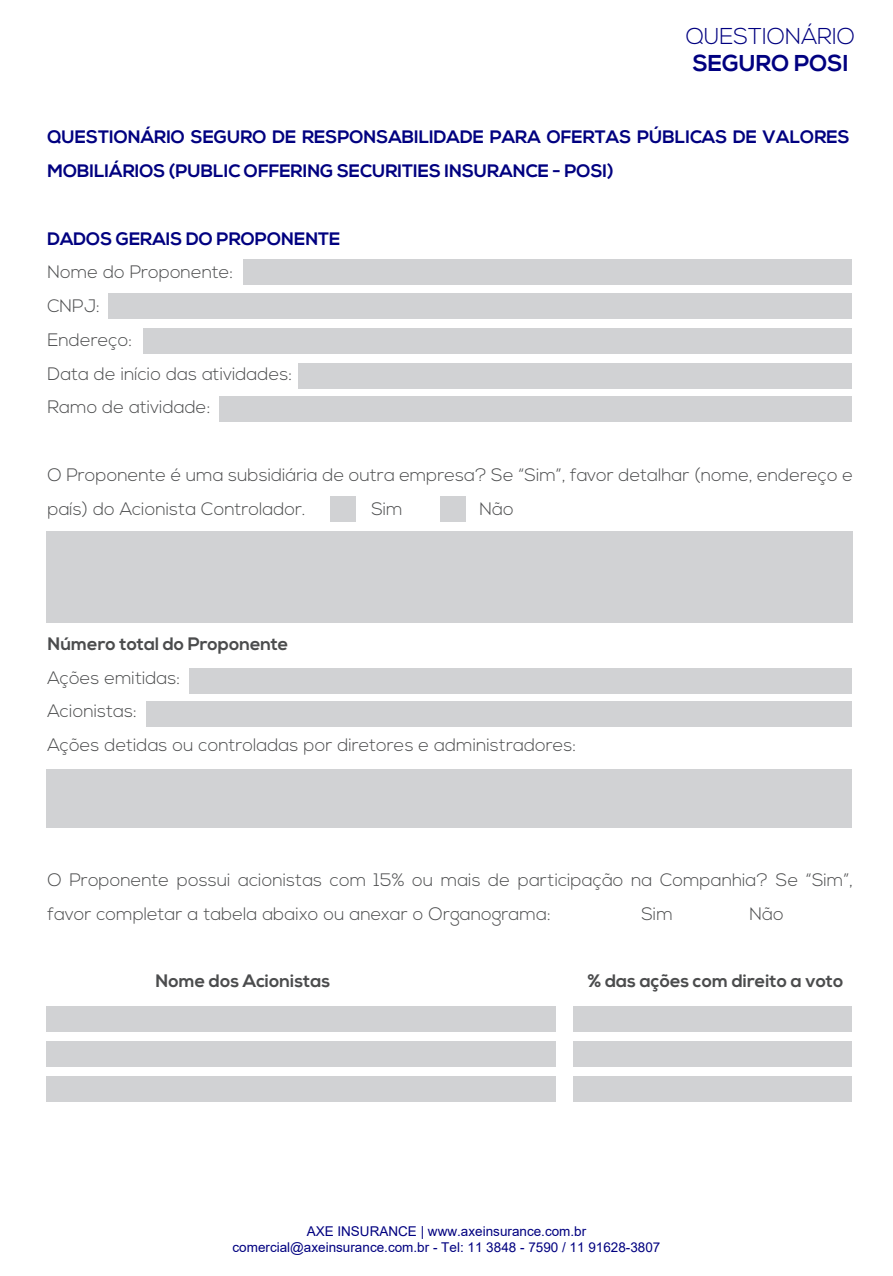
<style>
.page{position:relative;width:893px;height:1276px;background:#fff}
.page>*{position:absolute;margin:0;border:0;box-sizing:border-box;transform-origin:0 0}
.t1{font:300 22.95px "Nexa";color:#000080}
.t2{font:700 22.95px "Nexa";color:#000080}
.t3{font:300 18px/33.8px "Nexa";color:#4b4c4d}
.t4{font:700 18px/33.8px "Nexa";color:#000080}
.t5{font:700 18px "Nexa";color:#4b4c4d}
.t6{font:13.5px/16.2px "Arial";color:#000080;text-align:center}
</style>
<div class="page">
<div style="left:330px;top:496px;width:26px;height:25px;background:#d1d2d4"></div>
<div style="left:244px;top:260px;width:608px;height:25px;background:#d1d2d4"></div>
<div style="left:108px;top:293px;width:744px;height:26px;background:#d1d2d4"></div>
<div style="left:144px;top:328px;width:708px;height:26px;background:#d1d2d4"></div>
<div style="left:298px;top:363px;width:554px;height:25px;background:#d1d2d4"></div>
<div style="left:219px;top:396px;width:633px;height:25px;background:#d1d2d4"></div>
<div style="left:47px;top:532px;width:806px;height:91px;background:#d1d2d4"></div>
<div style="left:189px;top:668px;width:663px;height:25px;background:#d1d2d4"></div>
<div style="left:146px;top:701px;width:706px;height:25px;background:#d1d2d4"></div>
<div style="left:46px;top:769px;width:805px;height:59px;background:#d1d2d4"></div>
<div style="left:46px;top:1006px;width:510px;height:26px;background:#d1d2d4"></div>
<div style="left:46px;top:1041px;width:510px;height:25px;background:#d1d2d4"></div>
<div style="left:46px;top:1076px;width:510px;height:26px;background:#d1d2d4"></div>
<div style="left:573px;top:1006px;width:279px;height:26px;background:#d1d2d4"></div>
<div style="left:573px;top:1041px;width:279px;height:25px;background:#d1d2d4"></div>
<div style="left:573px;top:1076px;width:279px;height:26px;background:#d1d2d4"></div>
<div style="left:440px;top:496px;width:26px;height:25px;background:#d1d2d4"></div>
<p class="t1" style="left:686px;top:23px;width:171px">QUESTIONÁRIO</p>
<p class="t2" style="left:693px;top:50px;width:157px">SEGURO POSI</p>
<p class="t4" style="left:47px;top:121px;width:804px">QUESTIONÁRIO SEGURO DE RESPONSABILIDADE PARA OFERTAS PÚBLICAS DE VALORES<br>MOBILIÁRIOS (PUBLIC OFFERING SECURITIES INSURANCE - POSI)</p>
<p class="t4" style="left:47px;top:222px;width:294px">DADOS GERAIS DO PROPONENTE</p>
<p class="t3" style="left:47px;top:256px;width:246px">Nome do Proponente:<br>CNPJ:<br>Endereço:<br>Data de início das atividades:<br>Ramo de atividade:</p>
<p class="t3" style="left:47px;top:459px;width:807px">O Proponente é uma subsidiária de outra empresa? Se “Sim”, favor detalhar (nome, endereço e país) do Acionista Controlador.</p>
<p class="t3" style="left:371px;top:492px;width:33px">Sim</p>
<p class="t3" style="left:479px;top:492px;width:36px">Não</p>
<p class="t5" style="left:47px;top:633px;width:242px">Número total do Proponente</p>
<p class="t3" style="left:47px;top:661px;width:530px">Ações emitidas:<br>Acionistas:<br>Ações detidas ou controladas por diretores e administradores:</p>
<p class="t3" style="left:47px;top:864px;width:807px">O Proponente possui acionistas com 15% ou mais de participação na Companhia? Se “Sim”, favor completar a tabela abaixo ou anexar o Organograma:</p>
<p class="t3" style="left:642px;top:897px;width:33px">Sim</p>
<p class="t3" style="left:750px;top:897px;width:36px">Não</p>
<p class="t5" style="left:155px;top:970px;width:176px">Nome dos Acionistas</p>
<p class="t5" style="left:587px;top:970px;width:257px">% das ações com direito a voto</p>
<p class="t6" style="left:232px;top:1222px;width:429px">AXE INSURANCE | www.axeinsurance.com.br comercial@axeinsurance.com.br - Tel: 11 3848 - 7590 / 11 91628-3807</p>
</div>
